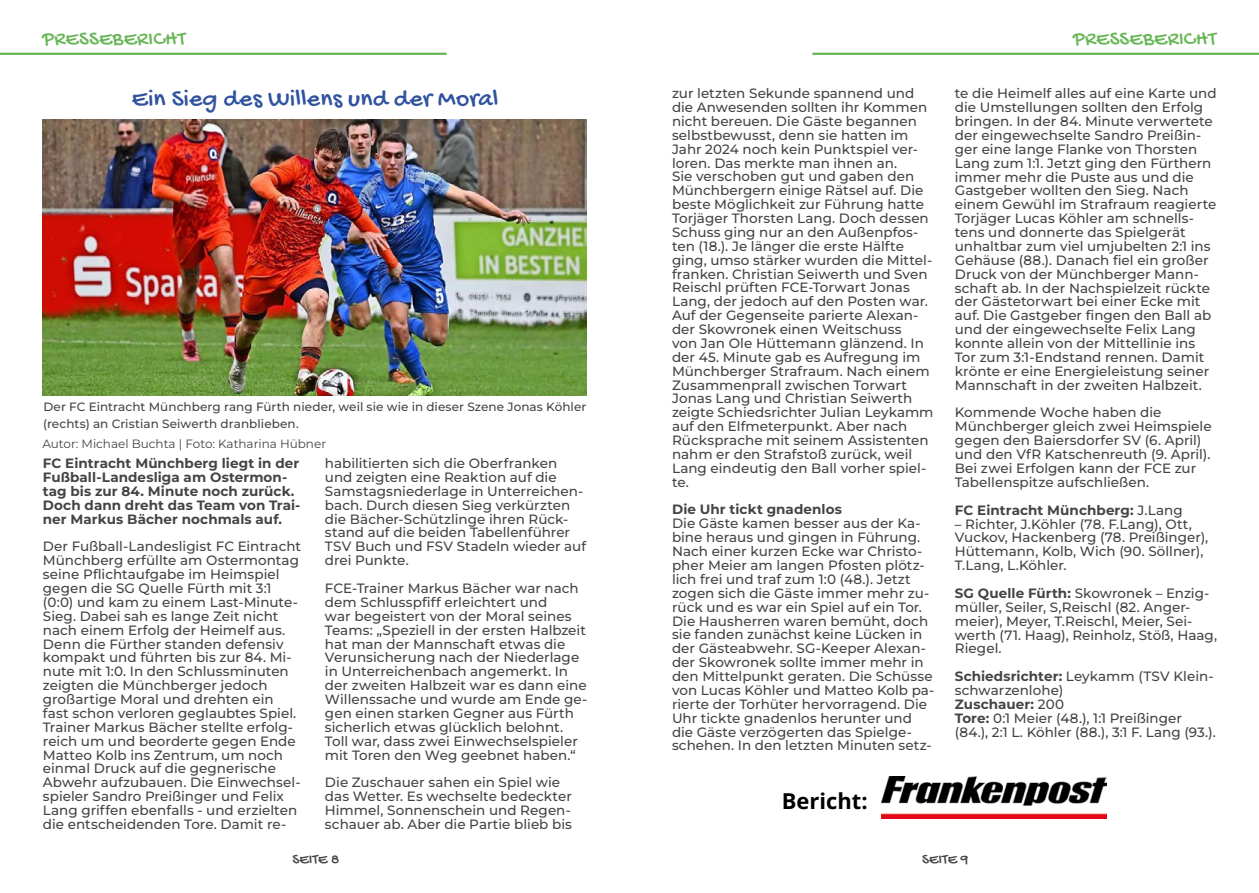
<style>
.page{position:relative;width:1259px;height:893px;background:#fff}
.page>*{position:absolute;margin:0;border:0;box-sizing:border-box;transform-origin:0 0}
.t1{font:25.5px "Gochi Hand";letter-spacing:.01em;color:#30529f}
.t2{font:700 21.9px "Open Sans";color:#000}
.t3{font:21px "Gochi Hand";letter-spacing:.02em;color:#66b655}
.t4{font:15px "Gochi Hand";color:#454444}
.t5{font:500 13.5px/14px "Montserrat";color:#454444}
.t6{font:700 13.5px/14px "Montserrat";letter-spacing:.005em;color:#454444}
.t7{font:500 12px/16.5px "Montserrat";letter-spacing:.005em;color:#454444}
.t8{font:12px "Montserrat";color:#454444}
.s1{font-weight:500}
.s2{font-weight:700}
</style>
<div class="page">
<hr style="left:0;top:53px;width:446px;height:2px;background:#66b655">
<hr style="left:812px;top:53px;width:447px;height:2px;background:#66b655">
<img style="left:882px;top:777px;width:224px;height:42px">
<img style="left:43px;top:119px;width:543px;height:276px">
<h3 class="t3" style="left:43px;top:28px;width:145px">PRESSEBERICHT</h3>
<h3 class="t3" style="left:1073px;top:28px;width:145px">PRESSEBERICHT</h3>
<h1 class="t1" style="left:132px;top:85px;width:368px">Ein Sieg des Willens und der Moral</h1>
<p class="t7" style="left:43px;top:398px;width:545px">Der FC Eintracht Münchberg rang Fürth nieder, weil sie wie in dieser Szene Jonas Köhler (rechts) an Cristian Seiwerth dranblieben.</p>
<p class="t5" style="left:325px;top:456px;width:263px">habilitierten sich die Oberfranken und zeigten eine Reaktion auf die Samstagsniederlage in Unterreichen&shy;bach. Durch diesen Sieg verkürzten die Bächer-Schützlinge ihren Rück&shy;stand auf die beiden Tabellenführer TSV Buch und FSV Stadeln wieder auf drei Punkte.</p>
<p class="t5" style="left:325px;top:581px;width:264px">FCE-Trainer Markus Bächer war nach dem Schlusspfiff erleichtert und<br>war begeistert von der Moral seines Teams: „Speziell in der ersten Halbzeit hat man der Mannschaft etwas die Verunsicherung nach der Niederlage in Unterreichenbach angemerkt. In der zweiten Halbzeit war es dann eine Willenssache und wurde am Ende ge&shy;gen einen starken Gegner aus Fürth sicherlich etwas glücklich belohnt.<br>Toll war, dass zwei Einwechselspieler mit Toren den Weg geebnet haben.“</p>
<p class="t5" style="left:325px;top:775px;width:248px">Die Zuschauer sahen ein Spiel wie das Wetter. Es wechselte bedeckter Himmel, Sonnenschein und Regen&shy;schauer ab. Aber die Partie blieb bis</p>
<p class="t8" style="left:42px;top:436px;width:285px">Autor: Michael Buchta | Foto: Katharina Hübner</p>
<p class="t6" style="left:43px;top:456px;width:259px">FC Eintracht Münchberg liegt in der Fußball-Landesliga am Ostermon&shy;tag bis zur 84. Minute noch zurück.<br>Doch dann dreht das Team von Trai&shy;ner Markus Bächer nochmals auf.</p>
<p class="t5" style="left:43px;top:539px;width:260px">Der Fußball-Landesligist FC Eintracht Münchberg erfüllte am Ostermontag seine Pflichtaufgabe im Heimspiel gegen die SG Quelle Fürth mit 3:1 (0:0) und kam zu einem Last-Minute-Sieg. Dabei sah es lange Zeit nicht nach einem Erfolg der Heimelf aus.<br>Denn die Fürther standen defensiv kompakt und führten bis zur 84. Mi&shy;nute mit 1:0. In den Schlussminuten zeigten die Münchberger jedoch großartige Moral und drehten ein fast schon verloren geglaubtes Spiel.<br>Trainer Markus Bächer stellte erfolg&shy;reich um und beorderte gegen Ende Matteo Kolb ins Zentrum, um noch einmal Druck auf die gegnerische Abwehr aufzubauen. Die Einwechsel&shy;spieler Sandro Preißinger und Felix Lang griffen ebenfalls - und erzielten die entscheidenden Tore. Damit re-</p>
<p class="t5" style="left:672px;top:86px;width:263px">zur letzten Sekunde spannend und die Anwesenden sollten ihr Kommen nicht bereuen. Die Gäste begannen selbstbewusst, denn sie hatten im Jahr 2024 noch kein Punktspiel ver&shy;loren. Das merkte man ihnen an.<br>Sie verschoben gut und gaben den Münchbergern einige Rätsel auf. Die beste Möglichkeit zur Führung hatte Torjäger Thorsten Lang. Doch dessen Schuss ging nur an den Außenpfos&shy;ten (18.). Je länger die erste Hälfte ging, umso stärker wurden die Mittel&shy;franken. Christian Seiwerth und Sven Reischl prüften FCE-Torwart Jonas Lang, der jedoch auf den Posten war.<br>Auf der Gegenseite parierte Alexan&shy;der Skowronek einen Weitschuss<br>von Jan Ole Hüttemann glänzend. In der 45. Minute gab es Aufregung im Münchberger Strafraum. Nach einem Zusammenprall zwischen Torwart Jonas Lang und Christian Seiwerth zeigte Schiedsrichter Julian Leykamm auf den Elfmeterpunkt. Aber nach Rücksprache mit seinem Assistenten nahm er den Strafstoß zurück, weil Lang eindeutig den Ball vorher spiel&shy;te.</p>
<p class="t6" style="left:672px;top:502px;width:171px">Die Uhr tickt gnadenlos</p>
<p class="t5" style="left:672px;top:516px;width:264px">Die Gäste kamen besser aus der Ka&shy;bine heraus und gingen in Führung.<br>Nach einer kurzen Ecke war Christo&shy;pher Meier am langen Pfosten plötz&shy;lich frei und traf zum 1:0 (48.). Jetzt zogen sich die Gäste immer mehr zu&shy;rück und es war ein Spiel auf ein Tor.<br>Die Hausherren waren bemüht, doch sie fanden zunächst keine Lücken in der Gästeabwehr. SG-Keeper Alexan&shy;der Skowronek sollte immer mehr in den Mittelpunkt geraten. Die Schüsse von Lucas Köhler und Matteo Kolb pa&shy;rierte der Torhüter hervorragend. Die Uhr tickte gnadenlos herunter und die Gäste verzögerten das Spielge&shy;schehen. In den letzten Minuten setz-</p>
<h2 class="t2" style="left:782px;top:785px;width:87px">Bericht:</h2>
<p class="t5" style="left:955px;top:86px;width:263px">te die Heimelf alles auf eine Karte und die Umstellungen sollten den Erfolg bringen. In der 84. Minute verwertete der eingewechselte Sandro Preißin&shy;ger eine lange Flanke von Thorsten Lang zum 1:1. Jetzt ging den Fürthern immer mehr die Puste aus und die Gastgeber wollten den Sieg. Nach einem Gewühl im Strafraum reagierte Torjäger Lucas Köhler am schnells&shy;tens und donnerte das Spielgerät unhaltbar zum viel umjubelten 2:1 ins Gehäuse (88.). Danach fiel ein großer Druck von der Münchberger Mann&shy;schaft ab. In der Nachspielzeit rückte der Gästetorwart bei einer Ecke mit auf. Die Gastgeber fingen den Ball ab und der eingewechselte Felix Lang konnte allein von der Mittellinie ins Tor zum 3:1-Endstand rennen. Damit krönte er eine Energieleistung seiner Mannschaft in der zweiten Halbzeit.</p>
<p class="t5" style="left:955px;top:405px;width:258px">Kommende Woche haben die Münchberger gleich zwei Heimspiele gegen den Baiersdorfer SV (6. April) und den VfR Katschenreuth (9. April).<br>Bei zwei Erfolgen kann der FCE zur Tabellenspitze aufschließen.</p>
<p class="t6" style="left:955px;top:502px;width:229px">FC Eintracht Münchberg: <span class="s1">J.Lang</span></p>
<p class="t5" style="left:955px;top:516px;width:255px">– Richter, J.Köhler (78. F.Lang), Ott, Vuckov, Hackenberg (78. Preißinger), Hüttemann, Kolb, Wich (90. Söllner), T.Lang, L.Köhler.</p>
<p class="t5" style="left:955px;top:586px;width:264px"><span class="s2">SG Quelle Fürth:</span> Skowronek – Enzig&shy;müller, Seiler, S,Reischl (82. Anger&shy;meier), Meyer, T.Reischl, Meier, Sei&shy;werth (71. Haag), Reinholz, Stöß, Haag,<br>Riegel.</p>
<p class="t5" style="left:955px;top:669px;width:262px"><span class="s2">Schiedsrichter:</span> Leykamm (TSV Klein&shy;schwarzenlohe)<br><span class="s2">Zuschauer:</span> 200<br><span class="s2">Tore:</span> 0:1 Meier (48.), 1:1 Preißinger (84.), 2:1 L. Köhler (88.), 3:1 F. Lang (93.).</p>
<p class="t4" style="left:292px;top:852px;width:48px">SEITE 8</p>
<p class="t4" style="left:922px;top:852px;width:48px">SEITE 9</p>
</div>
